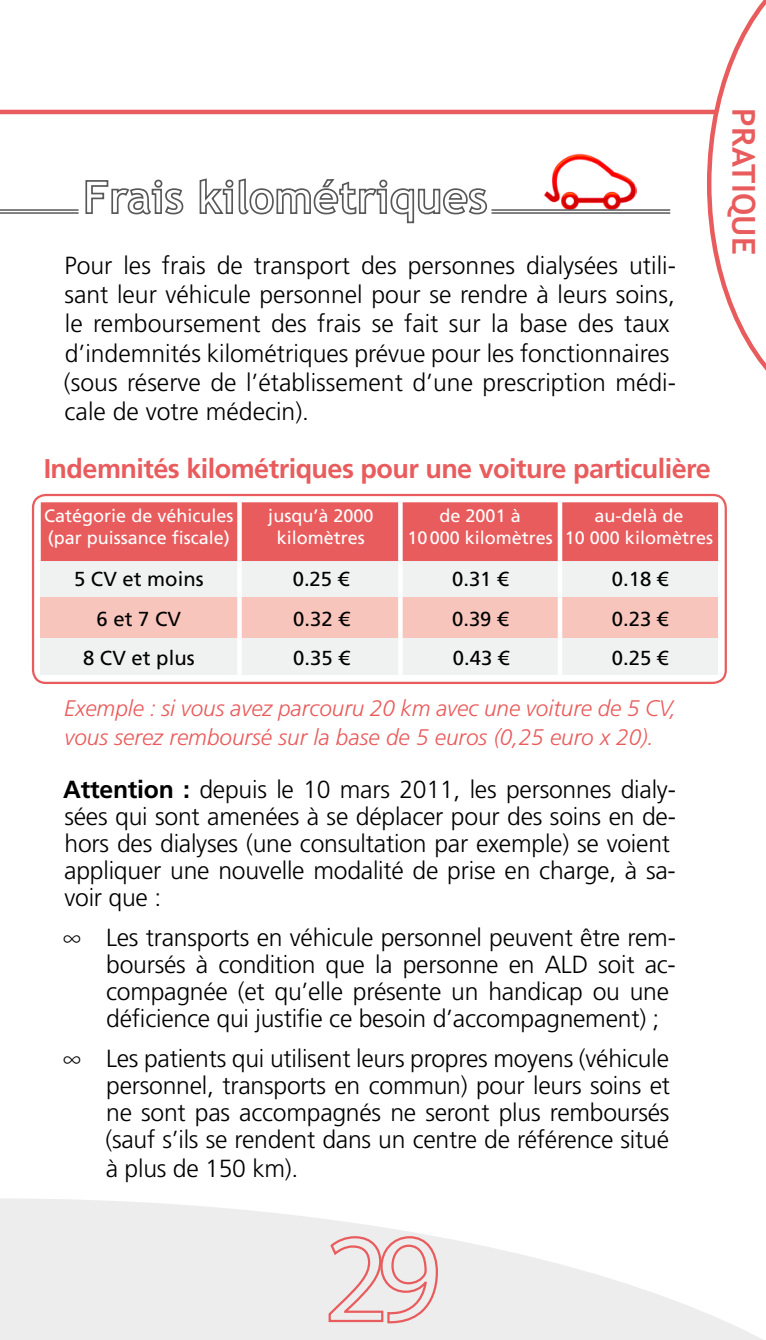
<style>
.page{position:relative;width:766px;height:1340px;background:#fff}
.page>*{position:absolute;margin:0;border:0;box-sizing:border-box;transform-origin:0 0}
.t1{font:700 31.5px "Trebuchet MS";letter-spacing:.01em;color:#e95c5d}
.t2{font:700 27px "Frutiger LT Std";letter-spacing:-.02em;color:#e95c5d}
.t3{font:300 24.75px/27px "Frutiger LT Std";letter-spacing:-.01em;color:#000}
.t4{font:italic 300 22.5px/29.2px "Frutiger LT Std";color:#e95c5d}
.t5{font:20.25px/39.6px "Frutiger LT Std";color:#000;text-align:justify}
.t6{font:18px/22.5px "Frutiger LT Std";color:#fff;text-align:center}
.s1{font-weight:700}
</style>
<div class="page">
<img style="left:544px;top:154px;width:92px;height:55px">
<svg style="left:0;top:1198px;width:761px;height:141px;fill:#ededed"></svg>
<svg style="left:326px;top:1234px;width:113px;height:90px;background:#ecd4d4"></svg>
<hr style="left:0;top:110px;width:765px;height:4px;background:#e95c5d">
<svg style="left:85px;top:179px;width:99px;height:36px"></svg>
<svg style="left:199px;top:178px;width:289px;height:46px"></svg>
<hr style="left:0;top:212px;width:79px;height:2px;background:#58585a">
<hr style="left:0;top:209px;width:79px;height:2px;background:#58585a">
<hr style="left:491px;top:212px;width:179px;height:2px;background:#58585a">
<hr style="left:491px;top:209px;width:179px;height:2px;background:#58585a">
<div style="left:41px;top:597px;width:677px;height:41px;background:#f8c5bc"></div>
<div style="left:41px;top:560px;width:677px;height:37px;background:#f0f1f1"></div>
<div style="left:41px;top:637px;width:677px;height:37px;background:#f0f1f1"></div>
<div style="left:41px;top:502px;width:677px;height:59px;background:#e95c5d;border:2px solid #e95c5d"></div>
<div style="left:237px;top:499px;width:5px;height:178px;background:#fff"></div>
<hr style="left:398px;top:499px;width:4px;height:178px;background:#fff">
<div style="left:557px;top:499px;width:5px;height:180px;background:#fff"></div>
<div style="left:32px;top:494px;width:694px;height:190px;border:2px solid #e95c5d;border-radius:13px"></div>
<svg style="left:704px;top:0;width:61px;height:370px"></svg>
<p class="t3" style="left:64px;top:251px;width:613px;line-height:29.2px">Pour les frais de transport des personnes dialysées utili&shy;sant leur véhicule personnel pour se rendre à leurs soins, le remboursement des frais se fait sur la base des taux d’indemnités kilométriques prévue pour les fonctionnaires (sous réserve de l’établissement d’une prescription médi&shy;cale de votre médecin).</p>
<p class="t2" style="left:44px;top:453px;width:668px">Indemnités kilométriques pour une voiture particulière</p>
<p class="t6" style="left:44px;top:504px;width:191px;text-align:left">Catégorie de véhicules (par puissance fiscale)</p>
<p class="t5" style="left:74px;top:559px;width:131px;text-align:center">5 CV et moins<br>6 et 7 CV<br>8 CV et plus</p>
<p class="t5" style="left:292px;top:559px;width:58px">0.25 € 0.32 € 0.35 €</p>
<p class="t6" style="left:268px;top:504px;width:107px">jusqu’à 2000 kilomètres</p>
<p class="t6" style="left:407px;top:504px;width:147px">de 2001 à<br>10000 kilomètres</p>
<p class="t5" style="left:452px;top:559px;width:59px">0.31 € 0.39 € 0.43 €</p>
<p class="t6" style="left:564px;top:504px;width:150px">au-delà de<br>10 000 kilomètres</p>
<p class="t5" style="left:611px;top:559px;width:58px">0.18 € 0.23 € 0.25 €</p>
<p class="t4" style="left:64px;top:694px;width:613px">Exemple : si vous avez parcouru 20 km avec une voiture de 5 CV, vous serez remboursé sur la base de 5 euros (0,25 euro x 20).</p>
<p class="t3" style="left:63px;top:776px;width:614px"><span class="s1">Attention :</span> depuis le 10 mars 2011, les personnes dialy&shy;sées qui sont amenées à se déplacer pour des soins en de&shy;hors des dialyses (une consultation par exemple) se voient appliquer une nouvelle modalité de prise en charge, à sa&shy;voir que :</p>
<p class="t3" style="left:106px;top:924px;width:571px;text-indent:-43px">∞ Les transports en véhicule personnel peuvent être rem&shy;boursés à condition que la personne en ALD soit ac&shy;compagnée (et qu’elle présente un handicap ou une déficience qui justifie ce besoin d’accompagnement) ;</p>
<p class="t3" style="left:105px;top:1044px;width:566px;text-align:justify;text-indent:-43px">∞ Les patients qui utilisent leurs propres moyens (véhicule personnel, transports en commun) pour leurs soins et ne sont pas accompagnés ne seront plus remboursés (sauf s’ils se rendent dans un centre de référence situé</p>
<p class="t3" style="left:106px;top:1155px;width:194px">à plus de 150 km).</p>
<p class="t1" style="left:763px;top:108px;width:148px;rotate:90deg">PRATIQUE</p>
</div>
